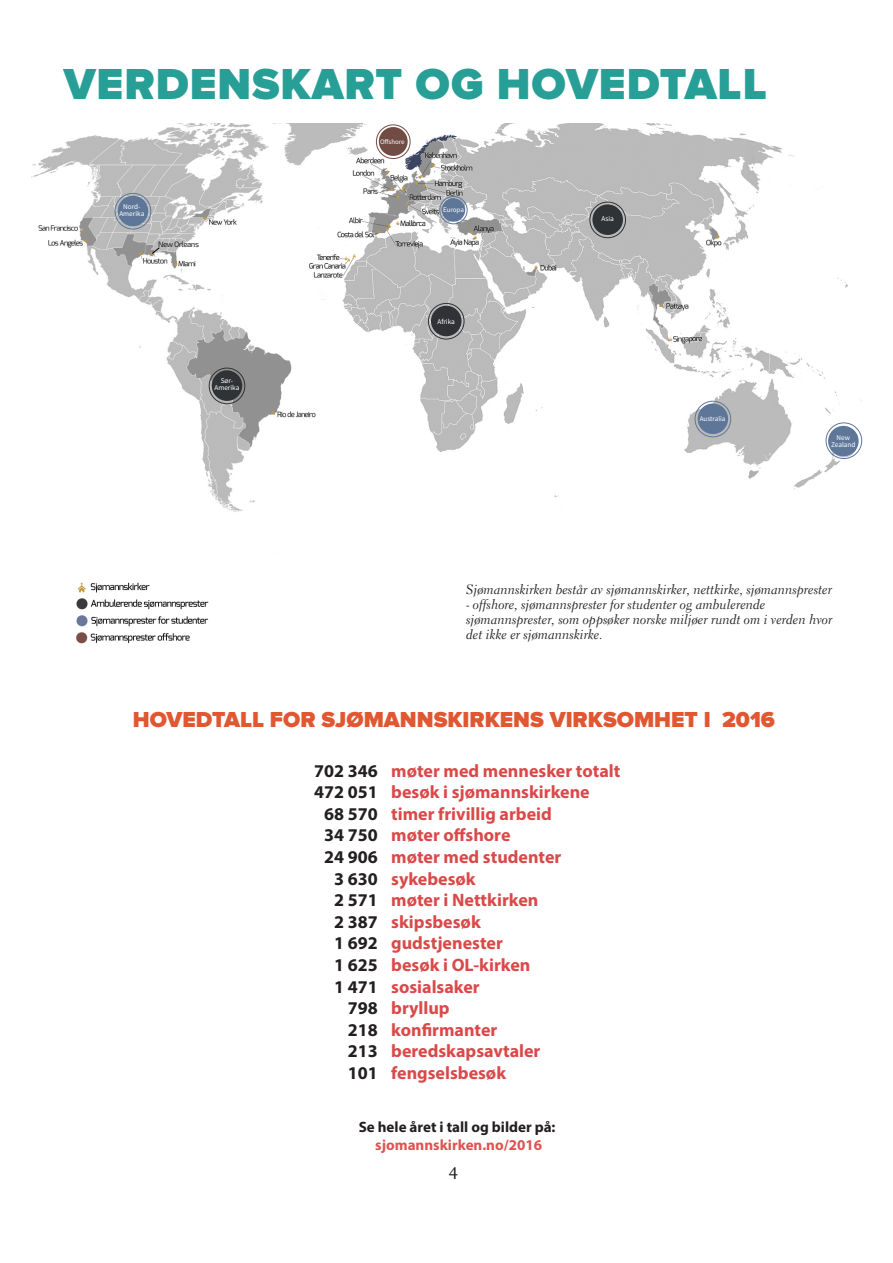
<style>
.page{position:relative;width:893px;height:1263px;background:#fff}
.page>*{position:absolute;margin:0;border:0;box-sizing:border-box;transform-origin:0 0}
.t1{font:900 45px "Proxima Nova";letter-spacing:.02em;color:#279e96}
.t2{font:900 22.5px "Proxima Nova";color:#e05732}
.t3{font:700 18px/21.6px "Myriad Pro";color:#da4949}
.t4{font:700 18px/21.6px "Myriad Pro";color:#231f20;text-align:right}
.t5{font:18px "Source Serif Pro";color:#231f20}
.t6{font:700 15px "Myriad Pro";color:#231f20}
.t7{font:700 15px "Myriad Pro";color:#de5251}
.t8{font:13.5px/15px "Electra LT Std Cursive";color:#231f20}
.t9{font:7.8px "Exo 2";letter-spacing:-.06em;color:#231f20}
.t10{font:7.2px/7.5px "Source Sans Pro";color:#fff;text-align:center}
.t11{font:7.05px "Source Sans Pro";color:#fff}
.t12{font:6.9px "Source Sans Pro";color:#fff}
</style>
<div class="page">
<img style="left:31px;top:124px;width:830px;height:520px">
<div style="left:379px;top:127px;width:29px;height:29px;background:#714c45;border-radius:50%"></div>
<div style="left:376px;top:125px;width:34px;height:34px;border:1px solid #714c45;border-radius:50%"></div>
<div style="left:212px;top:370px;width:30px;height:31px;background:#2f3336;border-radius:50%"></div>
<div style="left:209px;top:368px;width:36px;height:36px;border:1px solid #2f3336;border-radius:50%"></div>
<div style="left:431px;top:306px;width:30px;height:30px;background:#2f3336;border-radius:50%"></div>
<div style="left:592px;top:204px;width:31px;height:31px;background:#2f3336;border-radius:50%"></div>
<div style="left:428px;top:303px;width:36px;height:36px;border:1px solid #2f3336;border-radius:50%"></div>
<div style="left:590px;top:202px;width:36px;height:36px;border:1px solid #2f3336;border-radius:50%"></div>
<div style="left:118px;top:196px;width:30px;height:30px;background:#5e7799;border-radius:50%"></div>
<div style="left:115px;top:193px;width:36px;height:36px;border:1px solid #5e7799;border-radius:50%"></div>
<div style="left:442px;top:198px;width:23px;height:24px;background:#5e7799;border-radius:50%"></div>
<div style="left:698px;top:403px;width:30px;height:31px;background:#5e7799;border-radius:50%"></div>
<div style="left:828px;top:426px;width:31px;height:30px;background:#5e7799;border-radius:50%"></div>
<div style="left:440px;top:196px;width:27px;height:28px;border:1px solid #5e7799;border-radius:50%"></div>
<div style="left:695px;top:401px;width:36px;height:36px;border:1px solid #5e7799;border-radius:50%"></div>
<div style="left:826px;top:423px;width:36px;height:36px;border:1px solid #5e7799;border-radius:50%"></div>
<svg style="left:150px;top:247px;width:10px;height:8px"></svg>
<h1 class="t1" style="left:64px;top:58px;width:704px">VERDENSKART OG HOVEDTALL</h1>
<p class="t12" style="left:380px;top:137px;width:26px">Offshore</p>
<p class="t10" style="left:119px;top:203px;width:27px">Nord-<br>Amerika</p>
<p class="t11" style="left:443px;top:205px;width:22px">Europa</p>
<p class="t9" style="left:158px;top:239px;width:42px">New Orleans</p>
<p class="t10" style="left:214px;top:377px;width:27px">Sør-<br>Amerika</p>
<p class="t10" style="left:437px;top:318px;width:19px">Afrika</p>
<p class="t10" style="left:601px;top:215px;width:14px">Asia</p>
<p class="t11" style="left:700px;top:414px;width:27px">Australia</p>
<p class="t10" style="left:831px;top:433px;width:26px">New<br>Zealand</p>
<p class="t8" style="left:466px;top:582px;width:367px">Sjømannskirken består av sjømannskirker, nettkirke, sjømannsprester</p>
<p class="t8" style="left:466px;top:597px;width:368px">- offshore, sjømannsprester for studenter og ambulerende sjømannsprester, som oppsøker norske miljøer rundt om i verden hvor det ikke er sjømannskirke.</p>
<p class="t2" style="left:133px;top:706px;width:644px">HOVEDTALL FOR SJØMANNSKIRKENS VIRKSOMHET I 2016</p>
<p class="t4" style="left:314px;top:759px;width:65px">702 346<br>472 051<br>68 570<br>34 750<br>24 906<br>3 630<br>2 571<br>2 387<br>1 692<br>1 625<br>1 471<br>798<br>218<br>213<br>101</p>
<p class="t3" style="left:391px;top:759px;width:231px">møter med mennesker totalt besøk i sjømannskirkene timer frivillig arbeid<br>møter offshore<br>møter med studenter sykebesøk<br>møter i Nettkirken skipsbesøk<br>gudstjenester<br>besøk i OL-kirken sosialsaker<br>bryllup<br>konfirmanter beredskapsavtaler fengselsbesøk</p>
<p class="t6" style="left:359px;top:1117px;width:198px">Se hele året i tall og bilder på:</p>
<p class="t7" style="left:375px;top:1135px;width:168px">sjomannskirken.no/2016</p>
<p class="t5" style="left:449px;top:1162px;width:10px">4</p>
</div>
